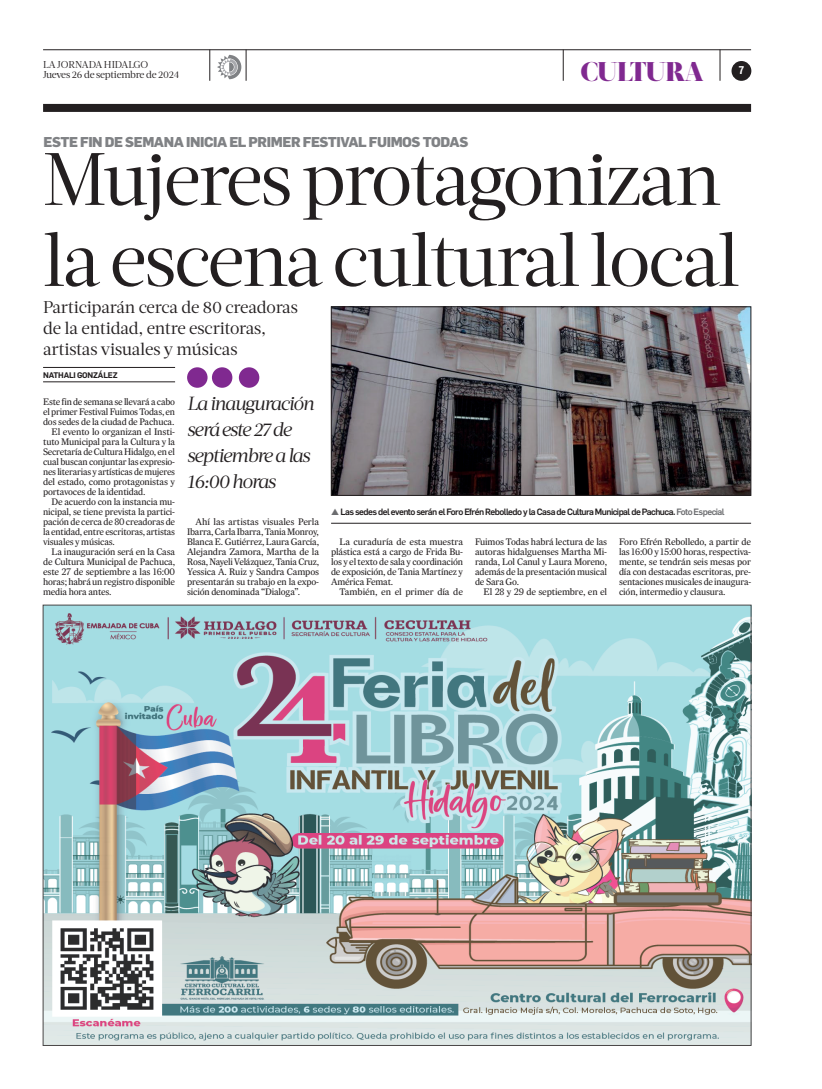
<style>
.page{position:relative;width:822px;height:1089px;background:#fff}
.page>*{position:absolute;margin:0;border:0;box-sizing:border-box;transform-origin:0 0}
.t1{font:74px/81px "Acta Headline";letter-spacing:-.035em;color:#231f20}
.t2{font:900 27px "Acta Display";letter-spacing:-.025em;color:#802990}
.t3{font:italic 19px/26px "Acta Deck";letter-spacing:-.06em;color:#231f20}
.t4{font:17px/21px "Acta Deck";letter-spacing:-.01em;color:#231f20}
.t5{font:800 14px "Flama";letter-spacing:-.03em;color:#808285}
.t6{font:600 11px "Flama Semicond";color:#fff}
.t7{font:10px/10px "Acta Deck";letter-spacing:-.025em;color:#231f20}
.t8{font:9.5px/10px "Expresso Tx";letter-spacing:-.02em;color:#231f20;text-align:justify}
.t9{font:500 9px "Flama";letter-spacing:-.06em;color:#231f20}
.t10{font:600 8px "Flama";letter-spacing:-.02em;color:#231f20}
.s1{color:#6c6d70}
</style>
<div class="page">
<hr style="left:43px;top:50px;width:708px;height:1px;background:#231f20">
<div style="left:732px;top:61px;width:19px;height:20px;background:#231f20;border-radius:50%"></div>
<hr style="left:210px;top:50px;width:1px;height:31px;background:#231f20">
<hr style="left:246px;top:50px;width:1px;height:31px;background:#231f20">
<div style="left:43px;top:104px;width:708px;height:8px;background:#231f20"></div>
<hr style="left:563px;top:50px;width:1px;height:31px;background:#231f20">
<hr style="left:720px;top:50px;width:1px;height:31px;background:#231f20">
<svg style="left:217px;top:55px;width:24px;height:24px"></svg>
<hr style="left:43px;top:367px;width:132px;height:1px;background:#231f20">
<hr style="left:43px;top:382px;width:132px;height:1px;background:#231f20">
<img style="left:45px;top:607px;width:705px;height:437px">
<img style="left:333px;top:309px;width:416px;height:185px">
<div style="left:331px;top:307px;width:420px;height:189px;border:1px solid #231f20"></div>
<hr style="left:331px;top:523px;width:420px;height:1px;background:#231f20">
<div style="left:187px;top:367px;width:21px;height:21px;background:#802990;border-radius:50%"></div>
<div style="left:212px;top:367px;width:20px;height:21px;background:#802990;border-radius:50%"></div>
<div style="left:239px;top:367px;width:20px;height:21px;background:#802990;border-radius:50%"></div>
<p class="t7" style="left:43px;top:59px;width:138px">LA JORNADA HIDALGO<br>Jueves 26 de septiembre de 2024</p>
<h2 class="t2" style="left:580px;top:55px;width:125px">CULTURA</h2>
<h3 class="t5" style="left:44px;top:131px;width:426px">ESTE FIN DE SEMANA INICIA EL PRIMER FESTIVAL FUIMOS TODAS</h3>
<p class="t6" style="left:739px;top:62px;width:7px">7</p>
<h1 class="t1" style="left:42px;top:140px;width:698px">Mujeres protagonizan la escena cultural local</h1>
<h3 class="t4" style="left:43px;top:297px;width:256px">Participarán cerca de 80 creadoras de la entidad, entre escritoras, artistas visuales y músicas</h3>
<p class="t10" style="left:43px;top:369px;width:76px">NATHALI GONZÁLEZ</p>
<p class="t8" style="left:43px;top:396px;width:133px">Este fin de semana se llevará a cabo</p>
<p class="t8" style="left:43px;top:406px;width:134px">el primer Festival Fuimos Todas, en</p>
<p class="t8" style="left:43px;top:416px;width:133px">dos sedes de la ciudad de Pachuca.</p>
<p class="t8" style="left:52px;top:426px;width:125px">El evento lo organizan el Insti-</p>
<p class="t8" style="left:43px;top:436px;width:134px">tuto Municipal para la Cultura y la</p>
<p class="t8" style="left:43px;top:446px;width:133px">Secretaría de Cultura Hidalgo, en el</p>
<p class="t8" style="left:43px;top:456px;width:134px">cual buscan conjuntar las expresio-</p>
<p class="t8" style="left:43px;top:466px;width:134px">nes literarias y artísticas de mujeres</p>
<p class="t8" style="left:43px;top:476px;width:134px">del estado, como protagonistas y</p>
<p class="t8" style="left:43px;top:486px;width:104px">portavoces de la identidad.</p>
<p class="t8" style="left:52px;top:496px;width:125px">De acuerdo con la instancia mu-</p>
<p class="t8" style="left:43px;top:506px;width:134px">nicipal, se tiene prevista la partici-</p>
<p class="t8" style="left:43px;top:516px;width:134px">pación de cerca de 80 creadoras de</p>
<p class="t8" style="left:43px;top:526px;width:134px">la entidad, entre escritoras, artistas</p>
<p class="t8" style="left:43px;top:536px;width:73px">visuales y músicas.</p>
<p class="t8" style="left:52px;top:546px;width:125px">La inauguración será en la Casa</p>
<p class="t8" style="left:43px;top:556px;width:133px">de Cultura Municipal de Pachuca,</p>
<p class="t8" style="left:43px;top:566px;width:133px">este 27 de septiembre a las 16:00</p>
<p class="t8" style="left:43px;top:576px;width:133px">horas; habrá un registro disponible</p>
<p class="t8" style="left:43px;top:586px;width:70px">media hora antes.</p>
<h3 class="t3" style="left:187px;top:391px;width:128px">La inauguración será este 27 de septiembre a las<br>16:00 horas</h3>
<p class="t8" style="left:187px;top:516px;width:134px;text-indent:9px">Ahí las artistas visuales Perla Ibarra, Carla Ibarra, Tania Monroy, Blanca E. Gutiérrez, Laura García, Alejandra Zamora, Martha de la Rosa, Nayeli Velázquez, Tania Cruz, Yessica A. Ruiz y Sandra Campos presentarán su trabajo en la expo&shy;sición denominada “Dialoga”.</p>
<p class="t9" style="left:331px;top:505px;width:395px"><span class="s1">▲</span> Las sedes del evento serán el Foro Efrén Rebolledo y la Casa de Cultura Municipal de Pachuca. <span class="s1">Foto Especial</span></p>
<p class="t8" style="left:331px;top:536px;width:134px;text-indent:9px">La curaduría de esta muestra plástica está a cargo de Frida Bu&shy;los y el texto de sala y coordinación de exposición, de Tania Martínez y América Femat.</p>
<p class="t8" style="left:340px;top:586px;width:125px">También, en el primer día de</p>
<p class="t8" style="left:475px;top:536px;width:134px">Fuimos Todas habrá lectura de las autoras hidalguenses Martha Mi&shy;randa, Lol Canul y Laura Moreno, además de la presentación musical de Sara Go.</p>
<p class="t8" style="left:484px;top:586px;width:125px">El 28 y 29 de septiembre, en el</p>
<p class="t8" style="left:619px;top:536px;width:134px">Foro Efrén Rebolledo, a partir de las 16:00 y 15:00 horas, respectiva&shy;mente, se tendrán seis mesas por día con destacadas escritoras, pre&shy;sentaciones musicales de inaugura&shy;ción, intermedio y clausura.</p>
</div>
